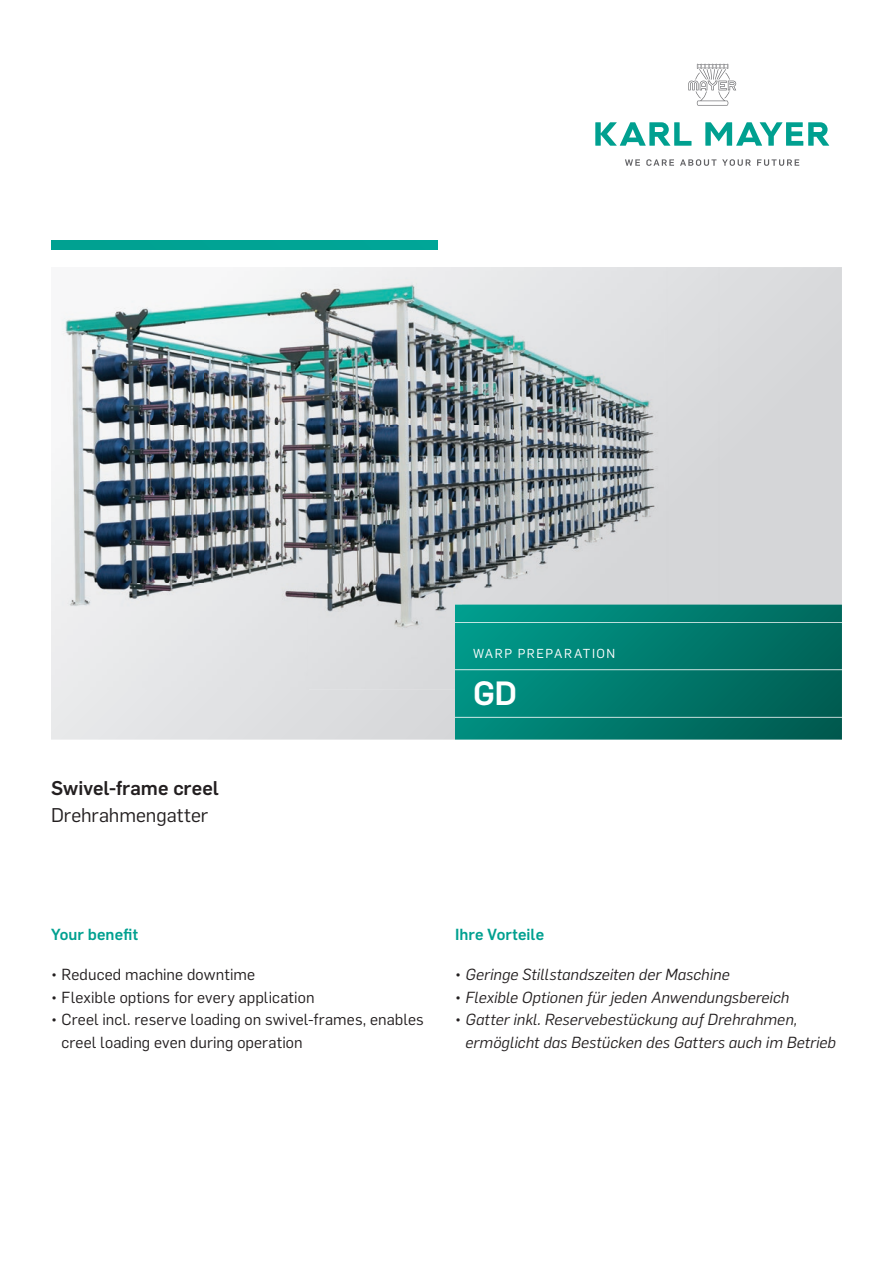
<style>
.page{position:relative;width:893px;height:1263px;background:#fff}
.page>*{position:absolute;margin:0;border:0;box-sizing:border-box;transform-origin:0 0}
.t1{font:500 33px "Flama";color:#fff}
.t2{font:500 19.5px "Flama";letter-spacing:.005em;color:#231f20}
.t3{font:19.5px "Flama";color:#231f20}
.t4{font:italic 15.75px/22.5px "Flama";letter-spacing:.005em;color:#231f20}
.t5{font:15.75px/22.5px "Flama";letter-spacing:.005em;color:#231f20}
.t6{font:500 15.75px "Flama";letter-spacing:.005em;color:#00a090}
.t7{font:12.75px "Flama";letter-spacing:.12em;color:#fff}
.s1{font-style:normal}
</style>
<div class="page">
<svg style="left:51px;top:267px;width:791px;height:473px;background:#d9dadc"></svg>
<img style="left:51px;top:267px;width:617px;height:316px">
<div style="left:668px;top:267px;width:51px;height:338px;background:#d8d9db"></div>
<img style="left:51px;top:583px;width:411px;height:106px">
<div style="left:462px;top:583px;width:206px;height:22px;background:#d6d7d9"></div>
<div style="left:51px;top:240px;width:387px;height:9px;background:#00a394"></div>
<svg style="left:455px;top:605px;width:387px;height:135px;background:#027c6f"></svg>
<img style="left:455px;top:717px;width:387px;height:1px">
<img style="left:455px;top:670px;width:387px;height:1px">
<img style="left:455px;top:622px;width:387px;height:1px">
<svg style="left:625px;top:159px;width:15px;height:7px"></svg>
<svg style="left:646px;top:159px;width:28px;height:7px"></svg>
<svg style="left:680px;top:159px;width:36px;height:7px"></svg>
<svg style="left:722px;top:159px;width:29px;height:7px"></svg>
<svg style="left:757px;top:159px;width:42px;height:7px"></svg>
<svg style="left:688px;top:64px;width:48px;height:42px"></svg>
<svg style="left:595px;top:122px;width:96px;height:24px"></svg>
<svg style="left:705px;top:122px;width:124px;height:24px"></svg>
<p class="t2" style="left:51px;top:774px;width:169px">Swivel-frame creel</p>
<p class="t3" style="left:51px;top:801px;width:159px">Drehrahmengatter</p>
<p class="t7" style="left:473px;top:644px;width:144px">WARP PREPARATIOn</p>
<h1 class="t1" style="left:473px;top:669px;width:46px">GD</h1>
<p class="t6" style="left:51px;top:922px;width:89px">Your benefit</p>
<p class="t5" style="left:51px;top:963px;width:206px">• Reduced machine downtime</p>
<p class="t5" style="left:51px;top:985px;width:265px">• Flexible options for every application</p>
<p class="t5" style="left:62px;top:1008px;width:364px;text-indent:-11px">• Creel incl. reserve loading on swivel-frames, enables creel loading even during operation</p>
<p class="t6" style="left:455px;top:922px;width:91px">Ihre Vorteile</p>
<p class="t4" style="left:455px;top:963px;width:276px"><span class="s1">•</span> Geringe Stillstandszeiten der Maschine</p>
<p class="t4" style="left:455px;top:985px;width:336px"><span class="s1">•</span> Flexible Optionen für jeden Anwendungsbereich</p>
<p class="t4" style="left:466px;top:1008px;width:372px;text-indent:-11px"><span class="s1">•</span> Gatter inkl. Reservebestückung auf Drehrahmen, ermöglicht das Bestücken des Gatters auch im Betrieb</p>
</div>
